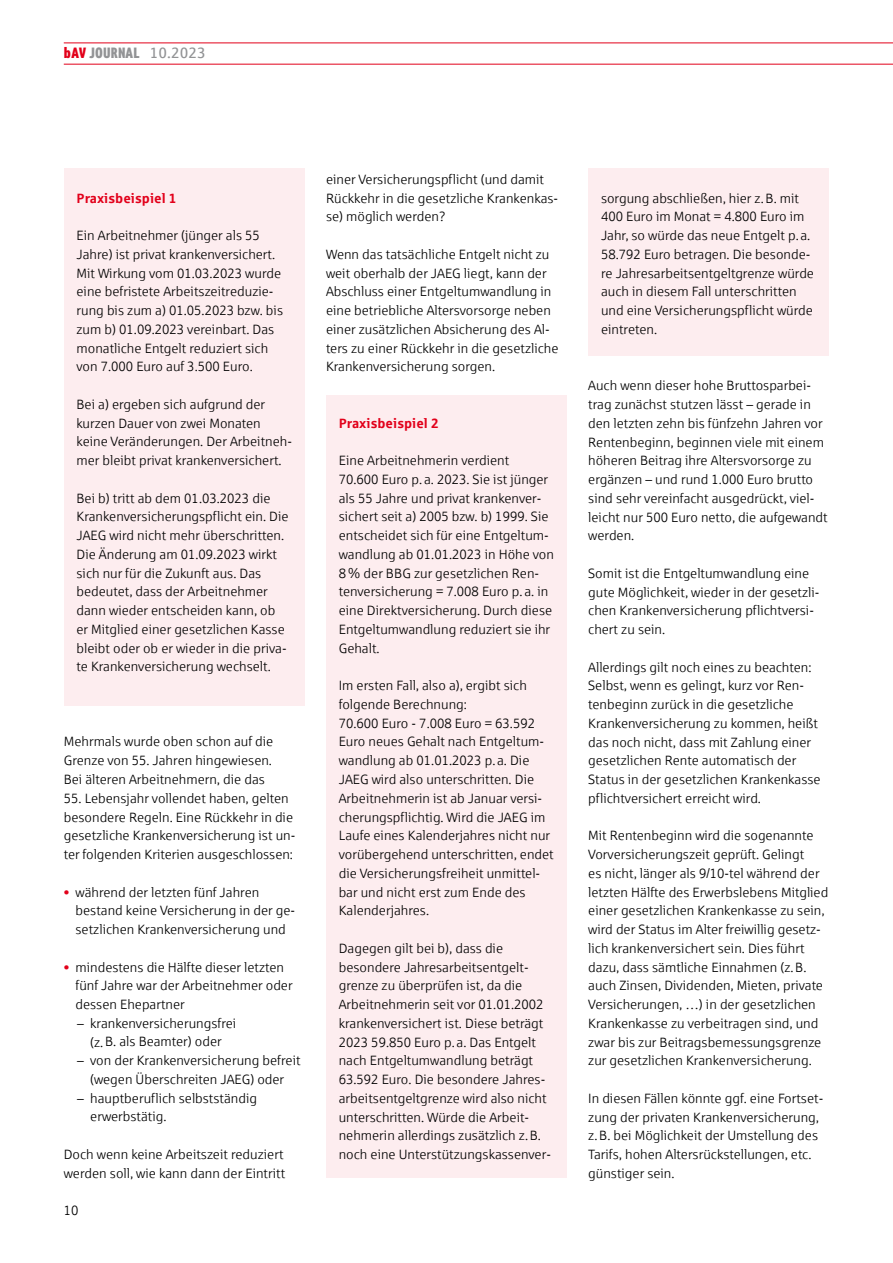
<style>
.page{position:relative;width:893px;height:1263px;background:#fff}
.page>*{position:absolute;margin:0;border:0;box-sizing:border-box;transform-origin:0 0}
.t1{font:15px "Sparkasse XB Condensed";letter-spacing:.01em;color:#929395}
.t2{font:13.5px/18.8px "Sparkasse Lt";color:#000}
.t3{font:700 13.5px "Sparkasse Rg";color:#e2001a}
.s1{color:#e2001a}
.s2{font-family:"Sparkasse Rg"}
</style>
<div class="page">
<hr style="left:64px;top:43px;width:829px;height:1px;background:#e2001a">
<hr style="left:64px;top:64px;width:829px;height:1px;background:#e2001a">
<div style="left:588px;top:168px;width:241px;height:187px;background:#fdedef"></div>
<div style="left:326px;top:395px;width:241px;height:783px;background:#fdedef"></div>
<div style="left:64px;top:168px;width:241px;height:538px;background:#fdedef"></div>
<p class="t1" style="left:64px;top:43px;width:143px"><span class="s1">bAV</span> JOURNAL <span class="s2">10.2023</span></p>
<p class="t3" style="left:77px;top:189px;width:102px">Praxisbeispiel 1</p>
<p class="t2" style="left:77px;top:226px;width:208px">Ein Arbeitnehmer (jünger als 55<br>Jahre) ist privat krankenversichert.<br>Mit Wirkung vom 01.03.2023 wurde eine befristete Arbeitszeitreduzie&shy;rung bis zum a) 01.05.2023 bzw. bis zum b) 01.09.2023 vereinbart. Das monatliche Entgelt reduziert sich von 7.000 Euro auf 3.500 Euro.</p>
<p class="t2" style="left:77px;top:395px;width:217px">Bei a) ergeben sich aufgrund der kurzen Dauer von zwei Monaten keine Veränderungen. Der Arbeitneh&shy;mer bleibt privat krankenversichert.</p>
<p class="t2" style="left:77px;top:488px;width:214px">Bei b) tritt ab dem 01.03.2023 die Krankenversicherungspflicht ein. Die JAEG wird nicht mehr überschritten.<br>Die Änderung am 01.09.2023 wirkt sich nur für die Zukunft aus. Das bedeutet, dass der Arbeitnehmer dann wieder entscheiden kann, ob er Mitglied einer gesetzlichen Kasse bleibt oder ob er wieder in die priva&shy;te Krankenversicherung wechselt.</p>
<p class="t2" style="left:64px;top:732px;width:211px;text-align:justify">Mehrmals wurde oben schon auf die Grenze von 55. Jahren hingewiesen.<br>Bei älteren Arbeitnehmern, die das</p>
<p class="t2" style="left:64px;top:788px;width:233px">55. Lebensjahr vollendet haben, gelten besondere Regeln. Eine Rückkehr in die gesetzliche Krankenversicherung ist un&shy;ter folgenden Kriterien ausgeschlossen:</p>
<p class="t2" style="left:76px;top:882px;width:221px;text-indent:-12px"><span class="s1">•</span> während der letzten fünf Jahren bestand keine Versicherung in der ge&shy;setzlichen Krankenversicherung und</p>
<p class="t2" style="left:76px;top:957px;width:219px;text-indent:-12px"><span class="s1">•</span> mindestens die Hälfte dieser letzten fünf Jahre war der Arbeitnehmer oder dessen Ehepartner</p>
<p class="t2" style="left:77px;top:1013px;width:161px;text-align:center">– krankenversicherungsfrei (z.B. als Beamter) oder</p>
<p class="t2" style="left:77px;top:1051px;width:225px;text-align:center">– von der Krankenversicherung befreit (wegen Überschreiten JAEG) oder</p>
<p class="t2" style="left:90px;top:1088px;width:168px;text-indent:-13px">– hauptberuflich selbstständig erwerbstätig.</p>
<p class="t2" style="left:64px;top:1145px;width:223px">Doch wenn keine Arbeitszeit reduziert werden soll, wie kann dann der Eintritt</p>
<p class="t2" style="left:64px;top:1201px;width:16px">10</p>
<p class="t2" style="left:326px;top:170px;width:234px">einer Versicherungspflicht (und damit<br>Rückkehr in die gesetzliche Krankenkas&shy;se) möglich werden?</p>
<p class="t2" style="left:326px;top:245px;width:234px">Wenn das tatsächliche Entgelt nicht zu weit oberhalb der JAEG liegt, kann der Abschluss einer Entgeltumwandlung in eine betriebliche Altersvorsorge neben einer zusätzlichen Absicherung des Al&shy;ters zu einer Rückkehr in die gesetzliche Krankenversicherung sorgen.</p>
<p class="t3" style="left:339px;top:414px;width:102px">Praxisbeispiel 2</p>
<p class="t2" style="left:339px;top:451px;width:217px">Eine Arbeitnehmerin verdient<br>70.600 Euro p.a. 2023. Sie ist jünger als 55 Jahre und privat krankenver&shy;sichert seit a) 2005 bzw. b) 1999. Sie entscheidet sich für eine Entgeltum&shy;wandlung ab 01.01.2023 in Höhe von 8% der BBG zur gesetzlichen Ren&shy;tenversicherung = 7.008 Euro p.a. in eine Direktversicherung. Durch diese Entgeltumwandlung reduziert sie ihr Gehalt.</p>
<p class="t2" style="left:339px;top:676px;width:217px">Im ersten Fall, also a), ergibt sich folgende Berechnung:<br>70.600 Euro - 7.008 Euro = 63.592<br>Euro neues Gehalt nach Entgeltum&shy;wandlung ab 01.01.2023 p.a. Die<br>JAEG wird also unterschritten. Die<br>Arbeitnehmerin ist ab Januar versi&shy;cherungspflichtig. Wird die JAEG im<br>Laufe eines Kalenderjahres nicht nur vorübergehend unterschritten, endet die Versicherungsfreiheit unmittel&shy;bar und nicht erst zum Ende des<br>Kalenderjahres.</p>
<p class="t2" style="left:339px;top:938px;width:214px">Dagegen gilt bei b), dass die besondere Jahresarbeitsentgelt&shy;grenze zu überprüfen ist, da die Arbeitnehmerin seit vor 01.01.2002 krankenversichert ist. Diese beträgt 2023 59.850 Euro p.a. Das Entgelt nach Entgeltumwandlung beträgt 63.592 Euro. Die besondere Jahres&shy;arbeitsentgeltgrenze wird also nicht unterschritten. Würde die Arbeit&shy;nehmerin allerdings zusätzlich z.B. noch eine Unterstützungskassenver-</p>
<p class="t2" style="left:601px;top:188px;width:215px">sorgung abschließen, hier z.B. mit<br>400 Euro im Monat = 4.800 Euro im<br>Jahr, so würde das neue Entgelt p.a.<br>58.792 Euro betragen. Die besonde&shy;re Jahresarbeitsentgeltgrenze würde auch in diesem Fall unterschritten und eine Versicherungspflicht würde eintreten.</p>
<p class="t2" style="left:588px;top:376px;width:241px">Auch wenn dieser hohe Bruttosparbei&shy;trag zunächst stutzen lässt – gerade in den letzten zehn bis fünfzehn Jahren vor Rentenbeginn, beginnen viele mit einem höheren Beitrag ihre Altersvorsorge zu ergänzen – und rund 1.000 Euro brutto sind sehr vereinfacht ausgedrückt, viel&shy;leicht nur 500 Euro netto, die aufgewandt werden.</p>
<p class="t2" style="left:588px;top:563px;width:233px">Somit ist die Entgeltumwandlung eine gute Möglichkeit, wieder in der gesetzli&shy;chen Krankenversicherung pflichtversi&shy;chert zu sein.</p>
<p class="t2" style="left:588px;top:657px;width:234px">Allerdings gilt noch eines zu beachten:<br>Selbst, wenn es gelingt, kurz vor Ren&shy;tenbeginn zurück in die gesetzliche Krankenversicherung zu kommen, heißt das noch nicht, dass mit Zahlung einer gesetzlichen Rente automatisch der Status in der gesetzlichen Krankenkasse pflichtversichert erreicht wird.</p>
<p class="t2" style="left:588px;top:826px;width:242px">Mit Rentenbeginn wird die sogenannte Vorversicherungszeit geprüft. Gelingt<br>es nicht, länger als 9/10-tel während der letzten Hälfte des Erwerbslebens Mitglied einer gesetzlichen Krankenkasse zu sein, wird der Status im Alter freiwillig gesetz&shy;lich krankenversichert sein. Dies führt dazu, dass sämtliche Einnahmen (z.B. auch Zinsen, Dividenden, Mieten, private Versicherungen, …) in der gesetzlichen Krankenkasse zu verbeitragen sind, und zwar bis zur Beitragsbemessungsgrenze zur gesetzlichen Krankenversicherung.</p>
<p class="t2" style="left:588px;top:1088px;width:237px">In diesen Fällen könnte ggf. eine Fortset&shy;zung der privaten Krankenversicherung, z.B. bei Möglichkeit der Umstellung des Tarifs, hohen Altersrückstellungen, etc. günstiger sein.</p>
</div>
